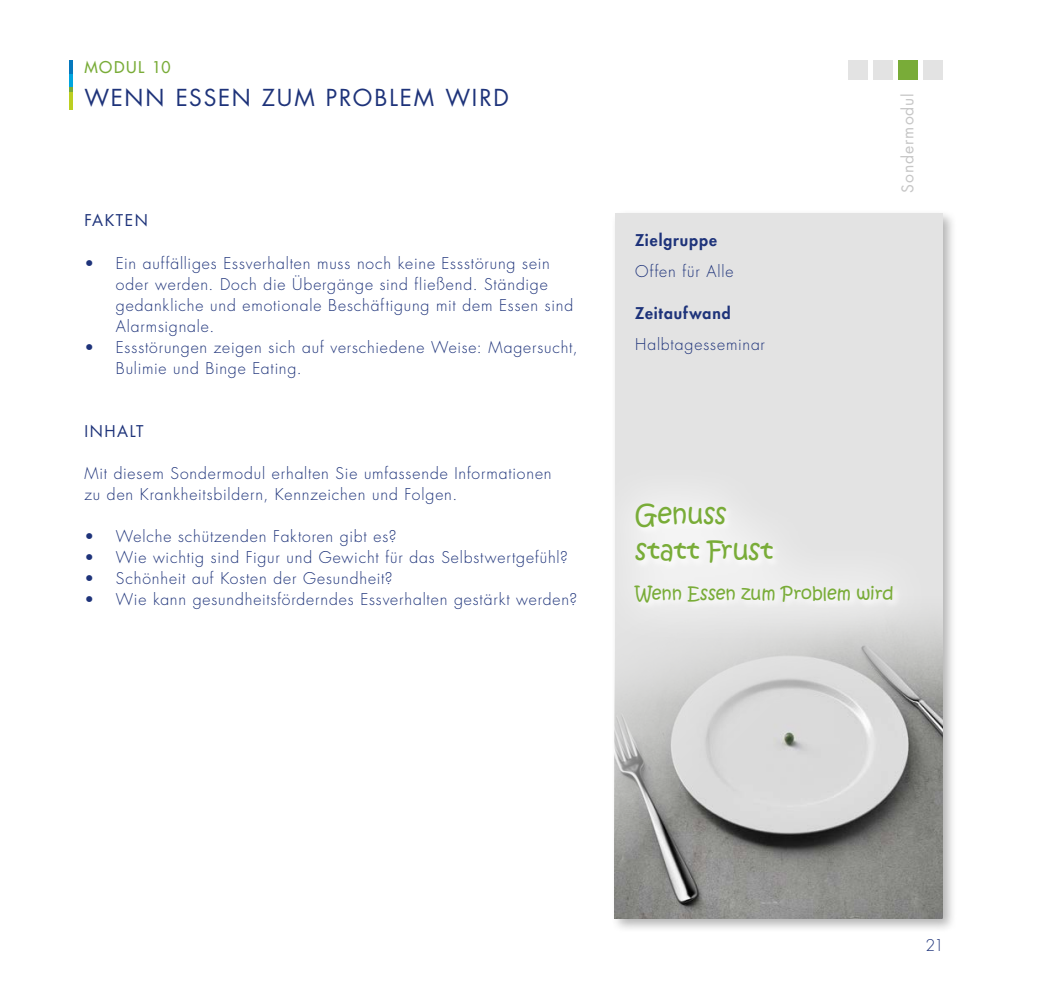
<style>
.page{position:relative;width:1042px;height:993px;background:#fff}
.page>*{position:absolute;margin:0;border:0;box-sizing:border-box;transform-origin:0 0}
.t1{font:26.25px/36.8px "Kristen ITC";letter-spacing:-.015em;color:#79ac38}
.H3_Titel_book{font:22.75px "Futura Std";letter-spacing:.08em;color:#1e337a}
.t2{font:17.5px "Kristen ITC";letter-spacing:-.005em;color:#79ac38}
.P_Text{font:300 15.75px/21px "Futura Std";letter-spacing:.055em;color:#1e337a}
.P_Text_heavy{font:800 15.75px "Futura Std";letter-spacing:.055em;color:#1e337a}
.H4_Überschift{font:15.75px "Futura Std";letter-spacing:.1em;color:#1e337a}
.t3{font:15.75px "Futura Std";letter-spacing:.06em;color:#c6c6c6}
.H3_Titel_book-2{font:500 15.75px "Futura Std";letter-spacing:.1em;color:#79ac38}
</style>
<div class="page">
<div style="left:611px;top:208px;width:346px;height:725px;background:#000;opacity:.3"></div>
<div style="left:615px;top:213px;width:328px;height:705px;background:#e3e3e3"></div>
<hr style="left:69px;top:60px;width:4px;height:14px;background:#0578bd">
<svg style="left:69px;top:87px;width:4px;height:5px"></svg>
<hr style="left:69px;top:74px;width:4px;height:13px;background:#00a5df">
<hr style="left:69px;top:92px;width:4px;height:17px;background:#bccf21">
<img style="left:614px;top:621px;width:329px;height:297px">
<svg style="left:611px;top:459px;width:326px;height:187px"></svg>
<div style="left:923px;top:60px;width:20px;height:19px;background:#e3e3e3"></div>
<div style="left:898px;top:60px;width:20px;height:19px;background:#79ac38"></div>
<div style="left:873px;top:60px;width:20px;height:19px;background:#e3e3e3"></div>
<div style="left:848px;top:60px;width:20px;height:19px;background:#e3e3e3"></div>
<h3 class="H3_Titel_book-2" style="left:84px;top:57px;width:88px">MODUL 10</h3>
<h3 class="H3_Titel_book" style="left:84px;top:83px;width:426px">WENN ESSEN ZUM PROBLEM WIRD</h3>
<h4 class="H4_Überschift" style="left:84px;top:210px;width:65px">FAKTEN</h4>
<p class="P_Text" style="left:116px;top:253px;width:459px;text-indent:-32px">• Ein auffälliges Essverhalten muss noch keine Essstörung sein oder werden. Doch die Übergänge sind fließend. Ständige gedankliche und emotionale Beschäftigung mit dem Essen sind Alarmsignale.</p>
<p class="P_Text" style="left:116px;top:337px;width:463px;text-indent:-32px">• Essstörungen zeigen sich auf verschiedene Weise: Magersucht,<br>Bulimie und Binge Eating.</p>
<h4 class="H4_Überschift" style="left:84px;top:420px;width:61px">INHALT</h4>
<p class="P_Text" style="left:84px;top:463px;width:469px">Mit diesem Sondermodul erhalten Sie umfassende Informationen zu den Krankheitsbildern, Kennzeichen und Folgen.</p>
<p class="P_Text" style="left:84px;top:526px;width:314px">• Welche schützenden Faktoren gibt es?</p>
<p class="P_Text" style="left:84px;top:547px;width:485px">• Wie wichtig sind Figur und Gewicht für das Selbstwertgefühl?</p>
<p class="P_Text" style="left:84px;top:568px;width:310px">• Schönheit auf Kosten der Gesundheit?</p>
<p class="P_Text" style="left:84px;top:589px;width:494px">• Wie kann gesundheitsförderndes Essverhalten gestärkt werden?</p>
<p class="P_Text_heavy" style="left:635px;top:230px;width:83px">Zielgruppe</p>
<p class="P_Text" style="left:635px;top:261px;width:100px">Offen für Alle</p>
<p class="P_Text_heavy" style="left:635px;top:303px;width:97px">Zeitaufwand</p>
<p class="P_Text" style="left:635px;top:334px;width:131px">Halbtagesseminar</p>
<p class="t3" style="left:898px;top:193px;width:101px;rotate:-90deg">Sondermodul</p>
<h1 class="t1" style="left:635px;top:496px;width:140px">Genuss statt Frust</h1>
<p class="t2" style="left:635px;top:581px;width:260px">Wenn Essen zum Problem wird</p>
</div>
